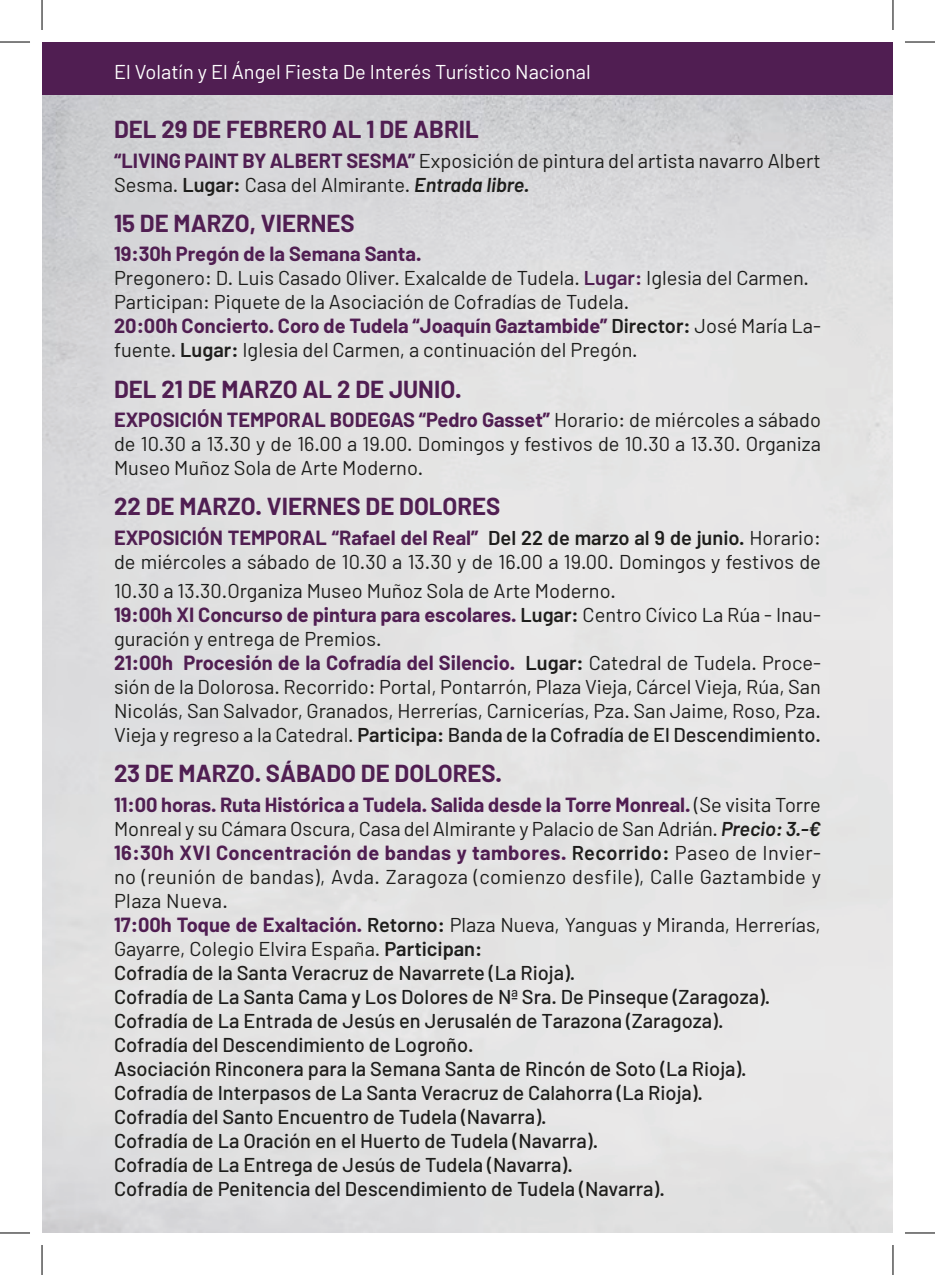
<style>
.page{position:relative;width:935px;height:1275px;background:#fff}
.page>*{position:absolute;margin:0;border:0;box-sizing:border-box;transform-origin:0 0}
.t1{font:700 24px "Barlow";color:#501e52}
.t2{font:20px/24px "Barlow";color:#1d1d1b}
.t3{font:500 20px/24px "Barlow";color:#1d1d1b}
.t4{font:20px "Barlow";color:#fff}
.s1{font-weight:700;color:#501e52}
.s2{font-weight:600}
.s3{font-weight:600;font-style:italic}
.s4{font-weight:600;color:#501e52}
.s5{font-weight:500}
.s6{font-weight:400}
</style>
<div class="page">
<div style="left:42px;top:42px;width:850px;height:53px;background:#501e52"></div>
<hr style="left:0;top:42px;width:30px;height:1px;background:#000">
<hr style="left:904px;top:42px;width:30px;height:1px;background:#000">
<hr style="left:0;top:1232px;width:30px;height:1px;background:#000">
<hr style="left:904px;top:1232px;width:30px;height:1px;background:#000">
<hr style="left:42px;top:0;width:1px;height:30px;background:#000">
<hr style="left:42px;top:1245px;width:1px;height:30px;background:#000">
<hr style="left:892px;top:0;width:1px;height:30px;background:#000">
<hr style="left:892px;top:1245px;width:1px;height:30px;background:#000">
<p class="t4" style="left:114px;top:59px;width:478px">El Volatín y El Ángel Fiesta De Interés Turístico Nacional</p>
<p class="t1" style="left:114px;top:114px;width:366px">DEL 29 DE FEBRERO AL 1 DE ABRIL</p>
<p class="t2" style="left:114px;top:148px;width:708px"><span class="s1">“LIVING PAINT BY ALBERT SESMA”</span> Exposición de pintura del artista navarro Albert<br>Sesma. <span class="s2">Lugar:</span> Casa del Almirante. <span class="s3">Entrada libre.</span></p>
<p class="t1" style="left:114px;top:208px;width:242px">15 DE MARZO, VIERNES</p>
<p class="t2" style="left:114px;top:242px;width:708px"><span class="s1">19:30h Pregón de la Semana Santa.<br></span>Pregonero: D. Luis Casado Oliver. Exalcalde de Tudela. <span class="s4">Lugar:</span> Iglesia del Carmen.<br>Participan: Piquete de la Asociación de Cofradías de Tudela.<br><span class="s1">20:00h Concierto. Coro de Tudela “Joaquín Gaztambide”</span> <span class="s2">Director:</span> José María La&shy;fuente. <span class="s2">Lugar:</span> Iglesia del Carmen, a continuación del Pregón.</p>
<p class="t1" style="left:114px;top:374px;width:349px">DEL 21 DE MARZO AL 2 DE JUNIO.</p>
<p class="t2" style="left:114px;top:407px;width:708px;text-align:justify"><span class="s1">EXPOSICIÓN TEMPORAL BODEGAS “Pedro Gasset”</span> Horario: de miércoles a sábado de 10.30 a 13.30 y de 16.00 a 19.00. Domingos y festivos de 10.30 a 13.30. Organiza Museo Muñoz Sola de Arte Moderno.</p>
<p class="t1" style="left:114px;top:492px;width:388px">22 DE MARZO. VIERNES DE DOLORES</p>
<p class="t2" style="left:114px;top:525px;width:708px"><span class="s1">EXPOSICIÓN TEMPORAL “Rafael del Real”</span> <span class="s2">Del 22 de marzo al 9 de junio.</span> Horario: de miércoles a sábado de 10.30 a 13.30 y de 16.00 a 19.00. Domingos y festivos de</p>
<p class="t2" style="left:114px;top:578px;width:708px">10.30 a 13.30.Organiza Museo Muñoz Sola de Arte Moderno.<br><span class="s1">19:00h XI Concurso de pintura para escolares.</span> <span class="s2">Lugar:</span> Centro Cívico La Rúa - Inau&shy;guración y entrega de Premios.<br><span class="s1">21:00h Procesión de la Cofradía del Silencio.</span> <span class="s2">Lugar:</span> Catedral de Tudela. Proce&shy;sión de la Dolorosa. Recorrido: Portal, Pontarrón, Plaza Vieja, Cárcel Vieja, Rúa, San Nicolás, San Salvador, Granados, Herrerías, Carnicerías, Pza. San Jaime, Roso, Pza.<br>Vieja y regreso a la Catedral. <span class="s2">Participa:</span> <span class="s5">Banda de la Cofradía de El Descendimiento.</span></p>
<p class="t1" style="left:114px;top:758px;width:389px">23 DE MARZO. SÁBADO DE DOLORES.</p>
<p class="t3" style="left:114px;top:792px;width:708px"><span class="s1">11:00 horas. Ruta Histórica a Tudela. Salida desde la Torre Monreal.</span> <span class="s6">(Se visita Torre Monreal y su Cámara Oscura, Casa del Almirante y Palacio de San Adrián.</span> <span class="s3">Precio: 3.-€ </span><span class="s1">16:30h XVI Concentración de bandas y tambores.</span> <span class="s2">Recorrido:</span> <span class="s6">Paseo de Invier&shy;no (reunión de bandas), Avda. Zaragoza (comienzo desfile), Calle Gaztambide y Plaza Nueva.<br></span><span class="s1">17:00h Toque de Exaltación.</span> <span class="s2">Retorno:</span> <span class="s6">Plaza Nueva, Yanguas y Miranda, Herrerías, Gayarre, Colegio Elvira España.</span> <span class="s2">Participan:<br></span>Cofradía de la Santa Veracruz de Navarrete (La Rioja).<br>Cofradía de La Santa Cama y Los Dolores de Nª Sra. De Pinseque (Zaragoza).<br>Cofradía de La Entrada de Jesús en Jerusalén de Tarazona (Zaragoza).<br>Cofradía del Descendimiento de Logroño.<br>Asociación Rinconera para la Semana Santa de Rincón de Soto (La Rioja).<br>Cofradía de Interpasos de La Santa Veracruz de Calahorra (La Rioja).<br>Cofradía del Santo Encuentro de Tudela (Navarra).<br>Cofradía de La Oración en el Huerto de Tudela (Navarra).<br>Cofradía de La Entrega de Jesús de Tudela (Navarra).<br>Cofradía de Penitencia del Descendimiento de Tudela (Navarra).</p>
</div>
